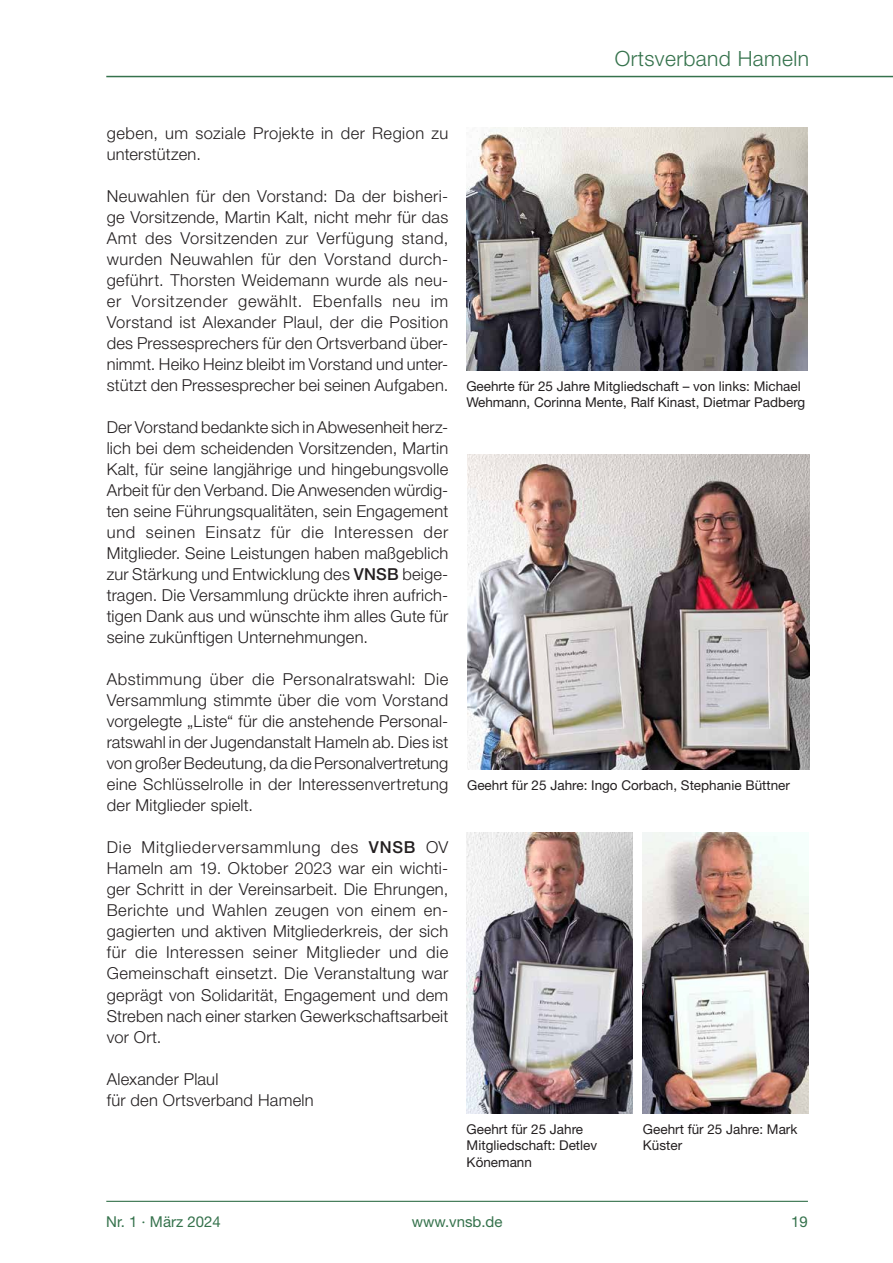
<style>
.page{position:relative;width:893px;height:1263px;background:#fff}
.page>*{position:absolute;margin:0;border:0;box-sizing:border-box;transform-origin:0 0}
.t1{font:300 21px "Helvetica Neue LT Pro";letter-spacing:.02em;color:#35724c}
.t2{font:300 16.5px/21px "Helvetica Neue LT Pro";letter-spacing:.01em;color:#231f20}
.t3{font:15px "Helvetica Neue LT Pro";color:#35724c}
.t4{font:13.5px/16.5px "Helvetica Neue LT Pro";color:#231f20}
.s1{font-weight:500}
</style>
<div class="page">
<hr style="left:106px;top:76px;width:787px;height:1px;background:#35724c">
<hr style="left:106px;top:1201px;width:702px;height:1px;background:#35724c">
<img style="left:466px;top:128px;width:342px;height:242px">
<img style="left:467px;top:454px;width:342px;height:316px">
<img style="left:643px;top:832px;width:166px;height:281px">
<img style="left:467px;top:832px;width:165px;height:281px">
<p class="t1" style="left:615px;top:46px;width:196px">Ortsverband Hameln</p>
<p class="t2" style="left:107px;top:123px;width:343px">geben, um soziale Projekte in der Region zu unterstützen.</p>
<p class="t2" style="left:107px;top:186px;width:343px;text-align:justify">Neuwahlen für den Vorstand: Da der bisheri&shy;ge Vorsitzende, Martin Kalt, nicht mehr für das Amt des Vorsitzenden zur Verfügung stand, wurden Neuwahlen für den Vorstand durch&shy;geführt. Thorsten Weidemann wurde als neu&shy;er Vorsitzender gewählt. Ebenfalls neu im Vorstand ist Alexander Plaul, der die Position des Pressesprechers für den Ortsverband über&shy;nimmt. Heiko Heinz bleibt im Vorstand und unter&shy;stützt den Pressesprecher bei seinen Aufgaben.</p>
<p class="t2" style="left:107px;top:417px;width:343px;text-align:justify">Der Vorstand bedankte sich in Abwesenheit herz&shy;lich bei dem scheidenden Vorsitzenden, Martin Kalt, für seine langjährige und hingebungsvolle Arbeit für den Verband. Die Anwesenden würdig&shy;ten seine Führungsqualitäten, sein Engagement und seinen Einsatz für die Interessen der Mitglieder. Seine Leistungen haben maßgeblich zur Stärkung und Entwicklung des <span class="s1">VNSB</span> beige&shy;tragen. Die Versammlung drückte ihren aufrich&shy;tigen Dank aus und wünschte ihm alles Gute für seine zukünftigen Unternehmungen.</p>
<p class="t2" style="left:107px;top:669px;width:343px">Abstimmung über die Personalratswahl: Die Versammlung stimmte über die vom Vorstand vorgelegte „Liste“ für die anstehende Personal&shy;ratswahl in der Jugendanstalt Hameln ab. Dies ist von großer Bedeutung, da die Personalvertretung eine Schlüsselrolle in der Interessenvertretung der Mitglieder spielt.</p>
<p class="t2" style="left:107px;top:837px;width:343px;text-align:justify">Die Mitgliederversammlung des <span class="s1">VNSB</span> OV Hameln am 19. Oktober 2023 war ein wichti&shy;ger Schritt in der Vereinsarbeit. Die Ehrungen, Berichte und Wahlen zeugen von einem en&shy;gagierten und aktiven Mitgliederkreis, der sich für die Interessen seiner Mitglieder und die Gemeinschaft einsetzt. Die Veranstaltung war geprägt von Solidarität, Engagement und dem Streben nach einer starken Gewerkschaftsarbeit vor Ort.</p>
<p class="t2" style="left:107px;top:1068px;width:208px">Alexander Plaul<br>für den Ortsverband Hameln</p>
<p class="t4" style="left:466px;top:377px;width:340px">Geehrte für 25 Jahre Mitgliedschaft – von links: Michael<br>Wehmann, Corinna Mente, Ralf Kinast, Dietmar Padberg</p>
<p class="t4" style="left:467px;top:777px;width:324px">Geehrt für 25 Jahre: Ingo Corbach, Stephanie Büttner</p>
<p class="t4" style="left:467px;top:1120px;width:132px">Geehrt für 25 Jahre<br>Mitgliedschaft: Detlev<br>Könemann</p>
<p class="t4" style="left:643px;top:1120px;width:156px">Geehrt für 25 Jahre: Mark<br>Küster</p>
<p class="t3" style="left:106px;top:1212px;width:116px">Nr. 1 · März 2024</p>
<p class="t3" style="left:412px;top:1212px;width:92px">www.vnsb.de</p>
<p class="t3" style="left:791px;top:1212px;width:18px">19</p>
</div>
